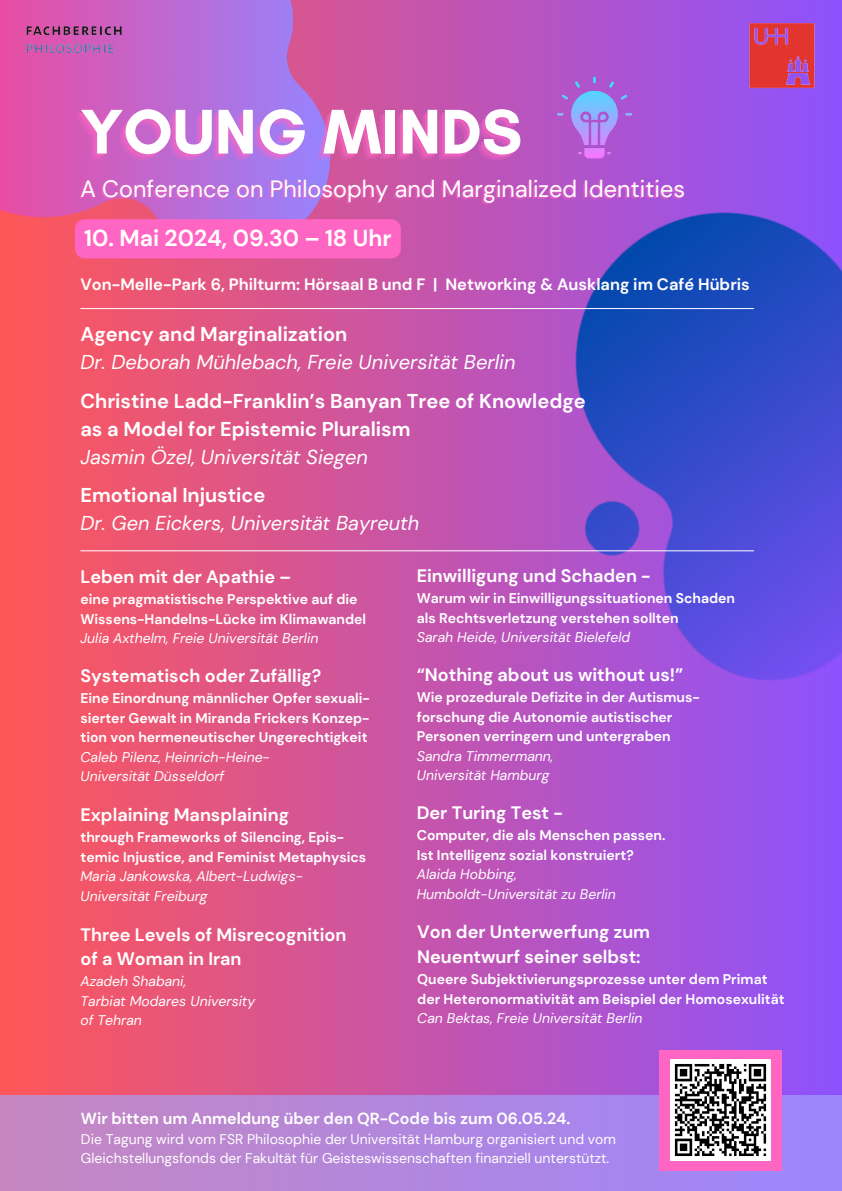
<style>
.page{position:relative;width:842px;height:1191px;background:#fff}
.page>*{position:absolute;margin:0;border:0;box-sizing:border-box;transform-origin:0 0}
.t1{font:700 64.2px "Glacial Indifference";color:#fff}
.t2{font:23.5px "DM Sans";color:#fff}
.t3{font:700 23px "DM Sans";color:#fff}
.t4{font:italic 20px/27.8px "DM Sans";color:#fff}
.t5{font:700 20px/27.8px "DM Sans";color:#fff}
.t6{font:700 18px/24.8px "DM Sans";color:#fff}
.t7{font:700 16.4px "DM Sans";color:#fff}
.t8{font:700 16px "DM Sans";color:#fff}
.t9{font:700 14px/19.5px "DM Sans";color:#fff}
.t10{font:italic 14px/19.5px "DM Sans";color:#fff}
.t11{font:14px/19.5px "DM Sans";color:#fff}
.s1{color:rgb(255 102 196/.3)}
.s2{font-weight:700;font-style:normal}
.s3{font-weight:400;font-style:italic}
</style>
<div class="page">
<div style="left:0;top:0;width:842px;height:1190px;background:linear-gradient(to right,#ff5757,#8d52fe)"></div>
<img style="left:0;top:0;width:332px;height:362px">
<img style="left:332px;top:0;width:510px;height:910px">
<img style="left:15px;top:0;width:119px;height:100px">
<img style="left:742px;top:13px;width:80px;height:82px">
<div style="left:0;top:1095px;width:842px;height:95px;background:linear-gradient(to right,#c588c1,#a084fc)"></div>
<div style="left:659px;top:1049px;width:123px;height:120px;background:#ff66c4"></div>
<img style="left:670px;top:1059px;width:100px;height:100px">
<img style="left:541px;top:65px;width:107px;height:105px">
<hr style="left:80px;top:308px;width:674px;height:1px;background:#fff">
<hr style="left:80px;top:550px;width:674px;height:1px;background:#fff">
<div style="left:75px;top:219px;width:326px;height:39px;background:#ff66c4;border-radius:10px"></div>
<p class="t1" style="left:80px;top:92px;width:438px">YOUNG <span class="s1">MINDS</span></p>
<p class="t2" style="left:80px;top:173px;width:606px">A Conference on Philosophy and Marginalized Identities</p>
<p class="t3" style="left:84px;top:223px;width:309px">10. Mai 2024, 09.30 – 18 Uhr</p>
<p class="t7" style="left:80px;top:273px;width:671px">Von-Melle-Park 6, Philturm: Hörsaal B und F | Networking &amp; Ausklang im Café Hübris</p>
<p class="t4" style="left:80px;top:321px;width:437px"><span class="s2">Agency and Marginalization<br></span>Dr. Deborah Mühlebach, Freie Universität Berlin</p>
<p class="t5" style="left:80px;top:387px;width:507px">Christine Ladd-Franklin’s Banyan Tree of Knowledge as a Model for Epistemic Pluralism<br><span class="s3">Jasmin Özel, Universität Siegen</span></p>
<p class="t4" style="left:80px;top:481px;width:340px"><span class="s2">Emotional Injustice<br></span>Dr. Gen Eickers, Universität Bayreuth</p>
<p class="t6" style="left:80px;top:564px;width:212px">Leben mit der Apathie –</p>
<p class="t9" style="left:80px;top:589px;width:287px">eine pragmatistische Perspektive auf die<br>Wissens-Handelns-Lücke im Klimawandel</p>
<p class="t10" style="left:80px;top:628px;width:239px">Julia Axthelm, Freie Universität Berlin</p>
<p class="t6" style="left:80px;top:663px;width:242px">Systematisch oder Zufällig?</p>
<p class="t9" style="left:80px;top:688px;width:291px;text-align:justify">Eine Einordnung männlicher Opfer sexuali&shy;sierter Gewalt in Miranda Frickers Konzep&shy;tion von hermeneutischer Ungerechtigkeit</p>
<p class="t10" style="left:80px;top:747px;width:191px">Caleb Pilenz, Heinrich-Heine-</p>
<p class="t10" style="left:80px;top:766px;width:145px">Universität Düsseldorf</p>
<h3 class="t6" style="left:80px;top:802px;width:210px">Explaining Mansplaining</h3>
<h2 class="t9" style="left:80px;top:827px;width:287px">through Frameworks of Silencing, Epis&shy;temic Injustice, and Feminist Metaphysics</h2>
<h5 class="t10" style="left:80px;top:866px;width:224px">Maria Jankowska, Albert-Ludwigs-</h5>
<h4 class="t10" style="left:80px;top:886px;width:129px">Universität Freiburg</h4>
<p class="t6" style="left:80px;top:921px;width:267px">Three Levels of Misrecognition of a Woman in Iran</p>
<p class="t10" style="left:80px;top:971px;width:176px">Azadeh Shabani,<br>Tarbiat Modares University of Tehran</p>
<p class="t6" style="left:417px;top:564px;width:236px">Einwilligung und Schaden -</p>
<p class="t9" style="left:417px;top:589px;width:320px">Warum wir in Einwilligungssituationen Schaden</p>
<p class="t9" style="left:417px;top:608px;width:263px">als Rechtsverletzung verstehen sollten</p>
<p class="t10" style="left:417px;top:628px;width:215px">Sarah Heide, Universität Bielefeld</p>
<p class="t6" style="left:417px;top:662px;width:268px">“Nothing about us without us!”</p>
<p class="t9" style="left:417px;top:687px;width:285px">Wie prozedurale Defizite in der Autismus&shy;forschung die Autonomie autistischer</p>
<p class="t9" style="left:417px;top:726px;width:255px">Personen verringern und untergraben</p>
<p class="t10" style="left:417px;top:746px;width:138px">Sandra Timmermann,</p>
<h1 class="t10" style="left:417px;top:765px;width:134px">Universität Hamburg</h1>
<h4 class="t6" style="left:417px;top:800px;width:148px">Der Turing Test -</h4>
<h4 class="t9" style="left:417px;top:825px;width:250px">Computer, die als Menschen passen.</h4>
<p class="t9" style="left:417px;top:845px;width:218px">Ist Intelligenz sozial konstruiert?</p>
<p class="t10" style="left:417px;top:864px;width:102px">Alaida Hobbing,</p>
<p class="t10" style="left:417px;top:884px;width:201px">Humboldt-Universität zu Berlin</p>
<p class="t6" style="left:417px;top:919px;width:234px">Von der Unterwerfung zum</p>
<p class="t6" style="left:417px;top:944px;width:225px">Neuentwurf seiner selbst:</p>
<p class="t9" style="left:417px;top:969px;width:352px">Queere Subjektivierungsprozesse unter dem Primat</p>
<p class="t9" style="left:417px;top:988px;width:369px">der Heteronormativität am Beispiel der Homosexulität</p>
<p class="t10" style="left:417px;top:1008px;width:227px">Can Bektas, Freie Universität Berlin</p>
<p class="t8" style="left:81px;top:1107px;width:491px">Wir bitten um Anmeldung über den QR-Code bis zum 06.05.24.</p>
<h6 class="t11" style="left:81px;top:1129px;width:536px">Die Tagung wird vom FSR Philosophie der Universität Hamburg organisiert und vom<br>Gleichstellungsfonds der Fakultät für Geisteswissenschaften finanziell unterstützt.</h6>
</div>
